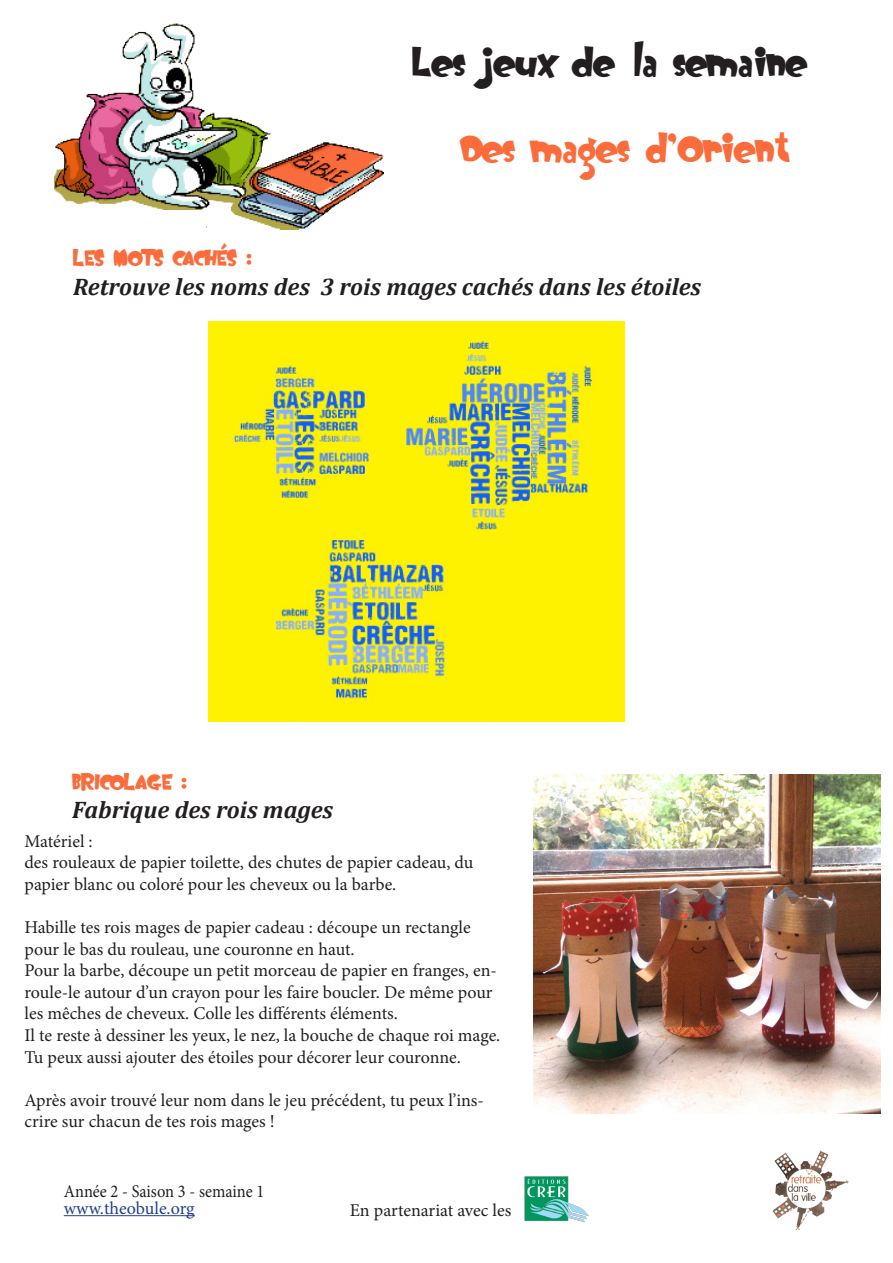
<style>
.page{position:relative;width:893px;height:1263px;background:#fff}
.page>*{position:absolute;margin:0;border:0;box-sizing:border-box;transform-origin:0 0}
.t1{font:36px "Oogie Boogie";color:#231f20}
.t2{font:36px "Oogie Boogie";color:#fa6c3c}
.t3{font:italic 700 24px "Cambria";color:#231f20}
.t4{font:21px "Oogie Boogie";color:#fa6c3c}
.t5{font:18px/21.6px "Minion Pro";color:#231f20}
.t6{font:18px "Minion Pro";color:#231f20;scale:.91 1}
.t7{font:18px "Minion Pro";color:#253f8e}
</style>
<div class="page">
<img style="left:54px;top:23px;width:329px;height:207px">
<hr style="left:64px;top:1215px;width:131px;height:1px;background:#253f8e">
<img style="left:772px;top:1150px;width:77px;height:80px">
<div style="left:52px;top:210px;width:153px;height:24px;background:#fff"></div>
<img style="left:524px;top:1176px;width:65px;height:47px">
<img style="left:208px;top:322px;width:416px;height:400px">
<img style="left:534px;top:774px;width:347px;height:340px">
<h1 class="t1" style="left:412px;top:42px;width:397px">Les jeux de la semaine</h1>
<h1 class="t2" style="left:462px;top:128px;width:329px">Des mages d’Orient</h1>
<p class="t4" style="left:73px;top:247px;width:182px">LES MOTS CACHÉS :</p>
<h2 class="t3" style="left:73px;top:272px;width:630px">Retrouve les noms des 3 rois mages cachés dans les étoiles</h2>
<p class="t4" style="left:72px;top:770px;width:117px">BRICOLAGE :</p>
<h2 class="t3" style="left:72px;top:796px;width:262px">Fabrique des rois mages</h2>
<p class="t5" style="left:24px;top:830px;width:450px">Matériel :<br>des rouleaux de papier toilette, des chutes de papier cadeau, du papier blanc ou coloré pour les cheveux ou la barbe.</p>
<p class="t5" style="left:24px;top:916px;width:477px">Habille tes rois mages de papier cadeau : découpe un rectangle pour le bas du rouleau, une couronne en haut.<br>Pour la barbe, découpe un petit morceau de papier en franges, en&shy;roule-le autour d’un crayon pour les faire boucler. De même pour les mêches de cheveux. Colle les différents éléments.<br>Il te reste à dessiner les yeux, le nez, la bouche de chaque roi mage.<br>Tu peux aussi ajouter des étoiles pour décorer leur couronne.</p>
<p class="t5" style="left:24px;top:1089px;width:461px">Après avoir trouvé leur nom dans le jeu précédent, tu peux l’ins&shy;crire sur chacun de tes rois mages !</p>
<p class="t6" style="left:64px;top:1179px;width:222px">Année 2 - Saison 3 - semaine 1</p>
<p class="t7" style="left:64px;top:1196px;width:132px">www.theobule.org</p>
<p class="t5" style="left:350px;top:1200px;width:163px">En partenariat avec les</p>
</div>
